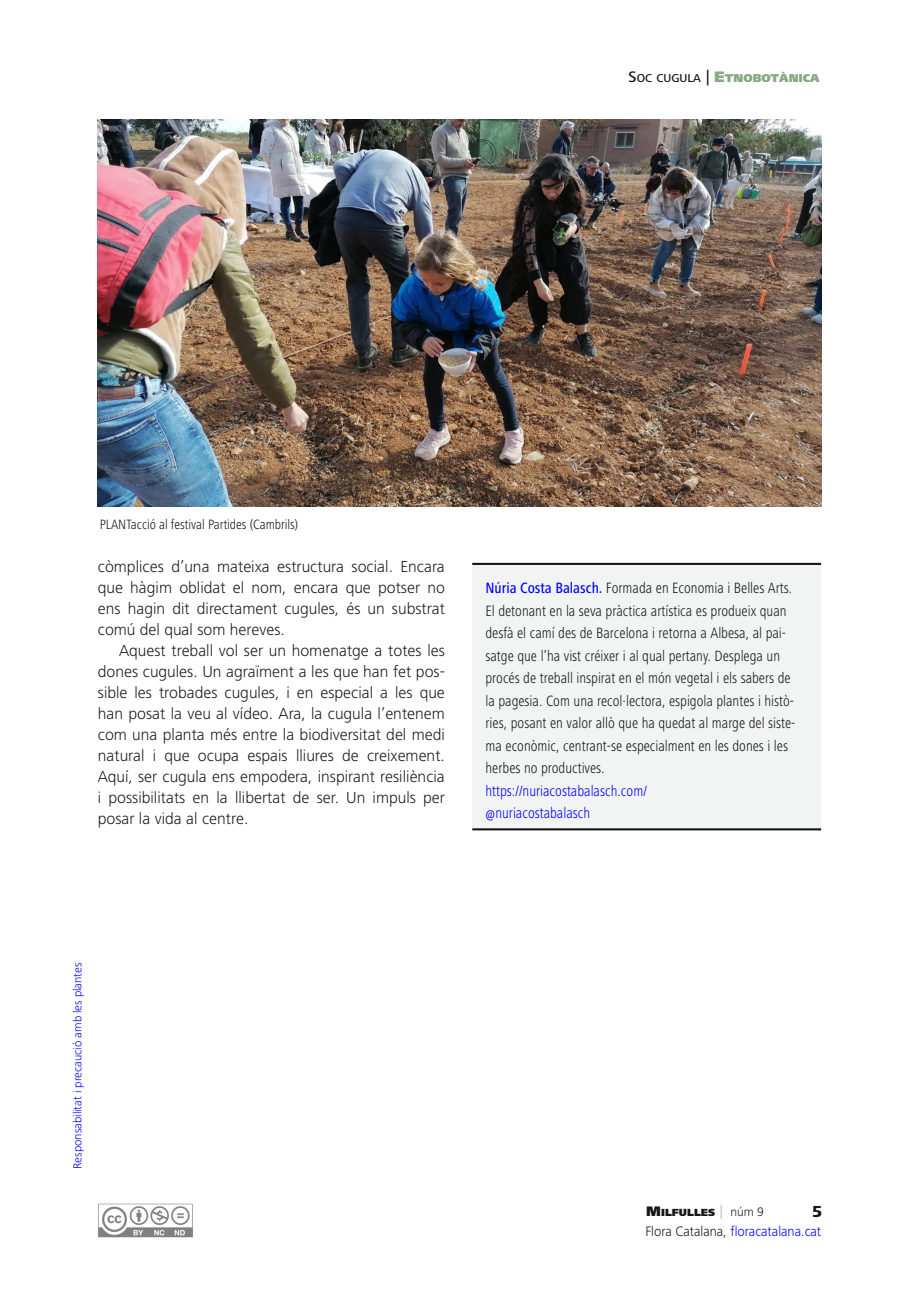
<style>
.page{position:relative;width:919px;height:1289px;background:#fff}
.page>*{position:absolute;margin:0;border:0;box-sizing:border-box;transform-origin:0 0}
.t1{font:300 16.5px/21px "Frutiger Next LT";color:#181715;text-align:justify}
.t2{font:800 16.5px "Frutiger Next LT";color:#181715}
.t3{font:300 condensed 15.45px/22.5px "Frutiger Next LT";color:#181715}
.t4{font:300 condensed 15.45px/22.5px "Frutiger Next LT";color:#00f}
.t5{font:300 14.25px "Frutiger Next LT";letter-spacing:-.005em;color:#00f;scale:.95 1}
.t6{font:300 condensed 13.95px "Frutiger Next LT";color:#181715}
.t7{font:300 12px "Frutiger Next LT";letter-spacing:-.005em;color:#00f}
.t8{font:900 11.85px "Frutiger Next LT";color:#89a986}
.t9{font:900 10.65px "Frutiger Next LT";color:#181715}
.s1{font-weight:500;font-size:15.75px;color:#181715}
.s2{font-weight:500;color:#181715}
.s3{font-size:15.75px}
.s4{font-weight:500;color:#00f}
.s5{font-size:14.25px}
.s6{font-weight:500;font-size:14.25px;color:#c1cbae}
.s7{font-weight:300;font-size:12.75px}
.s8{color:#181715}
</style>
<div class="page">
<img style="left:98px;top:1203px;width:95px;height:35px">
<img style="left:98px;top:120px;width:723px;height:387px">
<div style="left:472px;top:562px;width:349px;height:266px;background:#f2f4f4"></div>
<hr style="left:472px;top:828px;width:349px;height:2px;background:#181715">
<hr style="left:472px;top:563px;width:349px;height:2px;background:#181715">
<p class="t8" style="left:628px;top:71px;width:192px"><span class="s1">S</span><span class="s2">OC CUGULA</span> <span class="s1">|</span> <span class="s3">E</span>TNOBOTÀNICA</p>
<p class="t6" style="left:100px;top:517px;width:200px">PLANTacció al festival Partides (Cambrils)</p>
<p class="t1" style="left:98px;top:556px;width:348px">còmplices d’una mateixa estructura social. Encara que hàgim oblidat el nom, encara que potser no ens hagin dit directament cugules, és un substrat comú del qual som hereves.</p>
<p class="t1" style="left:98px;top:640px;width:348px;text-indent:21px">Aquest treball vol ser un homenatge a totes les dones cugules. Un agraïment a les que han fet pos&shy;sible les trobades cugules, i en especial a les que han posat la veu al vídeo. Ara, la cugula l’entenem com una planta més entre la biodiversitat del medi natural i que ocupa espais lliures de creixement.<br>Aquí, ser cugula ens empodera, inspirant resiliència i possibilitats en la llibertat de ser. Un impuls per posar la vida al centre.</p>
<p class="t3" style="left:485px;top:577px;width:311px"><span class="s4">Núria Costa Balasch.</span> Formada en Economia i Belles Arts.<br>El detonant en la seva pràctica artística es produeix quan desfà el camí des de Barcelona i retorna a Albesa, al pai&shy;satge que l’ha vist créixer i al qual pertany. Desplega un procés de treball inspirat en el món vegetal i els sabers de la pagesia. Com una recol·lectora, espigola plantes i histò&shy;ries, posant en valor allò que ha quedat al marge del siste&shy;ma econòmic, centrant-se especialment en les dones i les herbes no productives.</p>
<p class="t4" style="left:485px;top:779px;width:163px">https://nuriacostabalasch.com/ @nuriacostabalasch</p>
<p class="t7" style="left:71px;top:1168px;width:208px;rotate:-90deg">Responsabilitat i precaució amb les plantes</p>
<p class="t9" style="left:646px;top:1206px;width:119px"><span class="s5">M</span>ILFULLES <span class="s6">|</span> <span class="s7">núm 9</span></p>
<p class="t2" style="left:812px;top:1201px;width:12px">5</p>
<p class="t5" style="left:645px;top:1223px;width:186px"><span class="s8">Flora Catalana,</span> floracatalana.cat</p>
</div>
